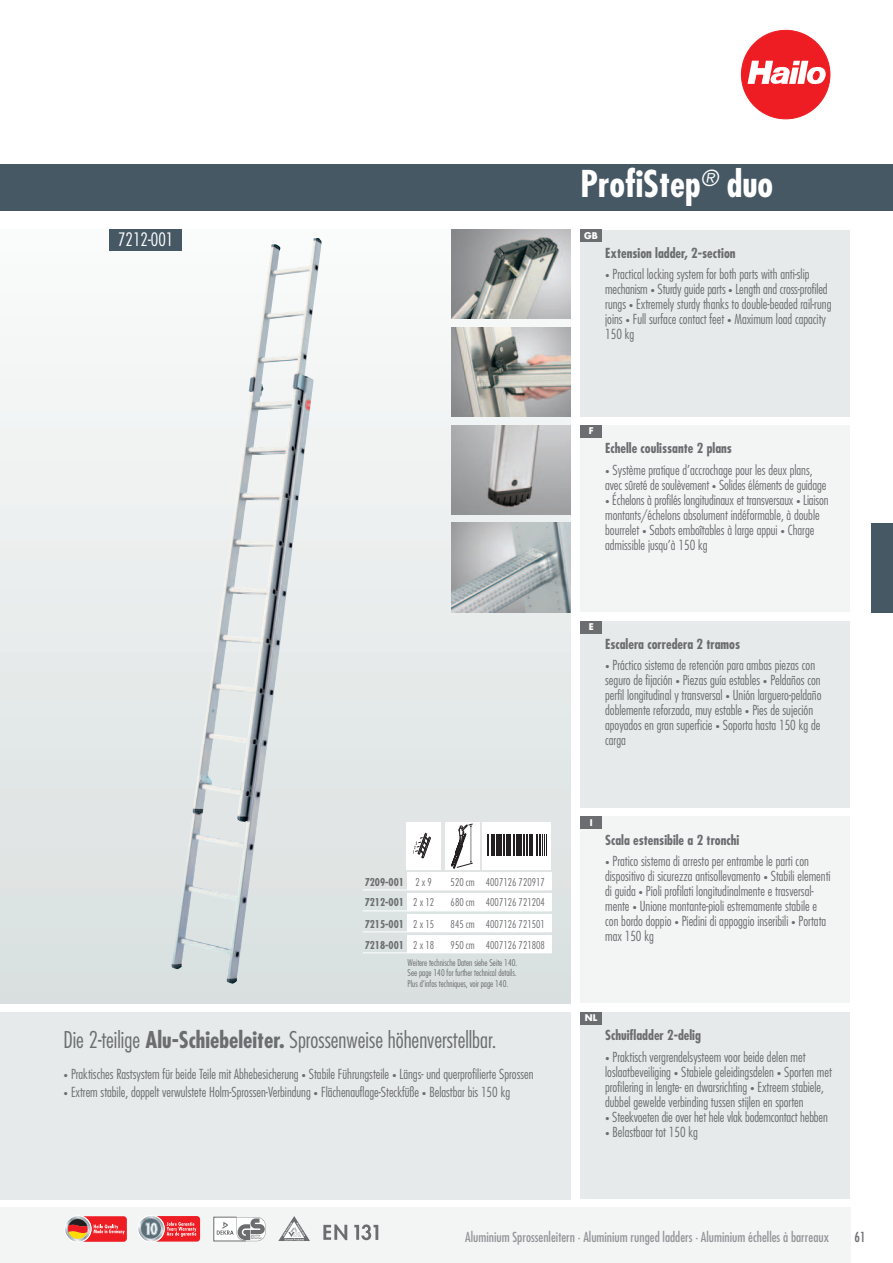
<style>
.page{position:relative;width:893px;height:1263px;background:#fff}
.page>*{position:absolute;margin:0;border:0;box-sizing:border-box;transform-origin:0 0}
.t1{font:700 condensed 36px "Futura";color:#fff}
.t2{font:300 condensed 22.5px "Futura";color:#6c6d70}
.t3{font:300 condensed 18px "Futura";color:#fff}
.t4{font:300 condensed 13.5px/15px "Futura";color:#6c6d70}
.t5{font:condensed 13.5px "Futura";color:#939598}
.t6{font:condensed 13.5px "Futura";color:#6c6d70}
.t7{font:300 condensed 10.5px "Futura";color:#6c6d70}
.t8{font:700 condensed 10.5px "Futura";color:#6c6d70}
.t9{font:300 condensed 9px/10.5px "Futura";color:#6c6d70;text-align:justify}
.t10{font:700 9px "Futura";color:#fff}
.s1{font-weight:300}
.s2{font-weight:700}
.s3{font-weight:700;font-stretch:normal}
</style>
<div class="page">
<div style="left:0;top:230px;width:570px;height:773px;background:linear-gradient(to bottom,#fafbfa,#d9dfdf)"></div>
<div style="left:741px;top:30px;width:89px;height:89px;background:#ee1d23;border-radius:50%"></div>
<svg style="left:747px;top:61px;width:79px;height:23px"></svg>
<div style="left:0;top:164px;width:892px;height:47px;background:#475865"></div>
<div style="left:0;top:1012px;width:570px;height:187px;background:#e6eaea"></div>
<div style="left:580px;top:230px;width:270px;height:187px;background:#e6eaea"></div>
<div style="left:580px;top:230px;width:22px;height:12px;background:#6c6d70"></div>
<div style="left:580px;top:425px;width:270px;height:187px;background:#f3f5f5"></div>
<div style="left:580px;top:1012px;width:270px;height:187px;background:#e6eaea"></div>
<div style="left:0;top:1208px;width:850px;height:55px;background:#f3f5f5"></div>
<div style="left:580px;top:816px;width:270px;height:187px;background:#f3f5f5"></div>
<div style="left:580px;top:621px;width:270px;height:187px;background:#e6eaea"></div>
<div style="left:110px;top:230px;width:72px;height:21px;background:#475865"></div>
<div style="left:580px;top:425px;width:22px;height:13px;background:#6c6d70"></div>
<div style="left:580px;top:621px;width:22px;height:12px;background:#6c6d70"></div>
<div style="left:580px;top:816px;width:22px;height:13px;background:#6c6d70"></div>
<div style="left:580px;top:1012px;width:22px;height:13px;background:#6c6d70"></div>
<img style="left:451px;top:230px;width:119px;height:89px">
<img style="left:451px;top:327px;width:119px;height:90px">
<img style="left:451px;top:425px;width:119px;height:89px">
<img style="left:451px;top:523px;width:119px;height:89px">
<div style="left:871px;top:523px;width:21px;height:89px;background:#475865"></div>
<div style="left:407px;top:873px;width:144px;height:17px;background:#fff"></div>
<hr style="left:362px;top:890px;width:189px;height:1px;background:#fff">
<div style="left:407px;top:894px;width:144px;height:17px;background:#fff"></div>
<hr style="left:362px;top:911px;width:189px;height:1px;background:#fff">
<div style="left:407px;top:915px;width:144px;height:17px;background:#fff"></div>
<hr style="left:363px;top:932px;width:188px;height:1px;background:#fff">
<div style="left:407px;top:936px;width:144px;height:17px;background:#fff"></div>
<hr style="left:363px;top:952px;width:188px;height:1px;background:#fff">
<div style="left:445px;top:822px;width:34px;height:47px;background:#fff"></div>
<svg style="left:451px;top:824px;width:22px;height:45px"></svg>
<div style="left:483px;top:822px;width:68px;height:47px;background:#fff"></div>
<div style="left:407px;top:822px;width:34px;height:47px;background:#fff"></div>
<svg style="left:413px;top:833px;width:18px;height:25px"></svg>
<svg style="left:487px;top:835px;width:8px;height:21px"></svg>
<hr style="left:496px;top:835px;width:2px;height:21px;background:#231f20">
<hr style="left:498px;top:835px;width:2px;height:21px;background:#231f20">
<svg style="left:501px;top:835px;width:46px;height:21px"></svg>
<div style="left:64px;top:1215px;width:28px;height:28px;background:#fff;border-radius:50%"></div>
<svg style="left:65px;top:1216px;width:62px;height:26px;background:#de5e57"></svg>
<div style="left:137px;top:1215px;width:28px;height:27px;background:#fff;border-radius:50%"></div>
<svg style="left:138px;top:1216px;width:62px;height:26px;background:#d56c71"></svg>
<div style="left:151px;top:1223px;width:6px;height:12px;border:1px solid #b1c0c9;border-radius:50%"></div>
<svg style="left:323px;top:1224px;width:24px;height:16px"></svg>
<svg style="left:354px;top:1224px;width:24px;height:16px"></svg>
<svg style="left:278px;top:1216px;width:32px;height:25px"></svg>
<svg style="left:214px;top:1217px;width:52px;height:24px"></svg>
<img style="left:171px;top:238px;width:151px;height:746px">
<h3 class="t3" style="left:118px;top:232px;width:57px">7212-001</h3>
<p class="t8" style="left:365px;top:877px;width:69px">7209-001 <span class="s1">2 x 9</span></p>
<p class="t7" style="left:451px;top:877px;width:96px">520 cm 4007126 720917</p>
<p class="t8" style="left:365px;top:898px;width:71px">7212-001 <span class="s1">2 x 12</span></p>
<p class="t7" style="left:451px;top:898px;width:96px">680 cm 4007126 721204</p>
<p class="t8" style="left:365px;top:920px;width:71px">7215-001 <span class="s1">2 x 15</span></p>
<p class="t7" style="left:451px;top:920px;width:96px">845 cm 4007126 721501</p>
<p class="t8" style="left:365px;top:940px;width:71px">7218-001 <span class="s1">2 x 18</span></p>
<p class="t7" style="left:451px;top:940px;width:96px">950 cm 4007126 721808</p>
<p class="t9" style="left:408px;top:958px;width:111px">Weitere technische Daten siehe Seite 140.<br>See page 140 for further technical details.<br>Plus d’infos techniques, voir page 140.</p>
<h2 class="t2" style="left:64px;top:1030px;width:434px">Die 2-teilige <span class="s2">Alu-Schiebeleiter.</span> Sprossenweise höhenverstellbar.</h2>
<p class="t4" style="left:64px;top:1066px;width:471px;line-height:18px"><span class="s3">·</span> Praktisches Rastsystem für beide Teile mit Abhebesicherung <span class="s3">·</span> Stabile Führungsteile <span class="s3">·</span> Längs- und querprofilierte Sprossen <span class="s3">·</span> Extrem stabile, doppelt verwulstete Holm-Sprossen-Verbindung <span class="s3">·</span> Flächenauflage-Steckfüße <span class="s3">·</span> Belastbar bis 150 kg</p>
<h1 class="t1" style="left:580px;top:168px;width:194px">ProfiStep<sup>®</sup> duo</h1>
<p class="t10" style="left:584px;top:231px;width:15px">GB</p>
<p class="t4" style="left:605px;top:243px;width:206px;line-height:21.5px"><span class="s2">Extension ladder, 2-section<br></span><span class="s3">·</span> Practical locking system for both parts with anti-slip</p>
<p class="t4" style="left:605px;top:283px;width:228px">mechanism <span class="s3">·</span> Sturdy guide parts <span class="s3">·</span> Length and cross-profiled rungs <span class="s3">·</span> Extremely sturdy thanks to double-beaded rail-rung joins <span class="s3">·</span> Full surface contact feet <span class="s3">·</span> Maximum load capacity 150 kg</p>
<p class="t10" style="left:589px;top:427px;width:6px">F</p>
<p class="t4" style="left:605px;top:439px;width:209px;line-height:21.5px"><span class="s2">Echelle coulissante 2 plans<br></span><span class="s3">·</span> Système pratique d’accrochage pour les deux plans,</p>
<p class="t4" style="left:605px;top:478px;width:225px">avec sûreté de soulèvement <span class="s3">·</span> Solides éléments de guidage <span class="s3">·</span> Échelons à profilés longitudinaux et transversaux <span class="s3">·</span> Liaison montants/échelons absolument indéformable, à double bourrelet <span class="s3">·</span> Sabots emboîtables à large appui <span class="s3">·</span> Charge admissible jusqu’à 150 kg</p>
<p class="t10" style="left:589px;top:623px;width:6px">E</p>
<p class="t4" style="left:605px;top:634px;width:211px;line-height:21.5px"><span class="s2">Escalera corredera 2 tramos<br></span><span class="s3">·</span> Práctico sistema de retención para ambas piezas con</p>
<p class="t4" style="left:605px;top:674px;width:218px">seguro de fijación <span class="s3">·</span> Piezas guía estables <span class="s3">·</span> Peldaños con perfil longitudinal y transversal <span class="s3">·</span> Unión larguero-peldaño doblemente reforzada, muy estable <span class="s3">·</span> Pies de sujeción apoyados en gran superficie <span class="s3">·</span> Soporta hasta 150 kg de carga</p>
<p class="t10" style="left:590px;top:818px;width:4px">I</p>
<p class="t4" style="left:605px;top:830px;width:205px;line-height:21.5px"><span class="s2">Scala estensibile a 2 tronchi<br></span><span class="s3">·</span> Pratico sistema di arresto per entrambe le parti con</p>
<p class="t4" style="left:605px;top:869px;width:227px">dispositivo di sicurezza antisollevamento <span class="s3">·</span> Stabili elementi di guida <span class="s3">·</span> Pioli profilati longitudinalmente e trasversal&shy;mente <span class="s3">·</span> Unione montante-pioli estremamente stabile e con bordo doppio <span class="s3">·</span> Piedini di appoggio inseribili <span class="s3">·</span> Portata max 150 kg</p>
<p class="t10" style="left:585px;top:1014px;width:14px">NL</p>
<p class="t4" style="left:605px;top:1026px;width:202px;line-height:21.5px"><span class="s2">Schuifladder 2-delig<br></span><span class="s3">·</span> Praktisch vergrendelsysteem voor beide delen met</p>
<p class="t4" style="left:605px;top:1065px;width:228px">loslaatbeveiliging <span class="s3">·</span> Stabiele geleidingsdelen <span class="s3">·</span> Sporten met profilering in lengte- en dwarsrichting <span class="s3">·</span> Extreem stabiele, dubbel gewelde verbinding tussen stijlen en sporten<br><span class="s3">·</span> Steekvoeten die over het hele vlak bodemcontact hebben <span class="s3">·</span> Belastbaar tot 150 kg</p>
<p class="t5" style="left:465px;top:1231px;width:365px">Aluminium Sprossenleitern · Aluminium runged ladders · Aluminium échelles à barreaux</p>
<p class="t6" style="left:854px;top:1230px;width:13px">61</p>
</div>
